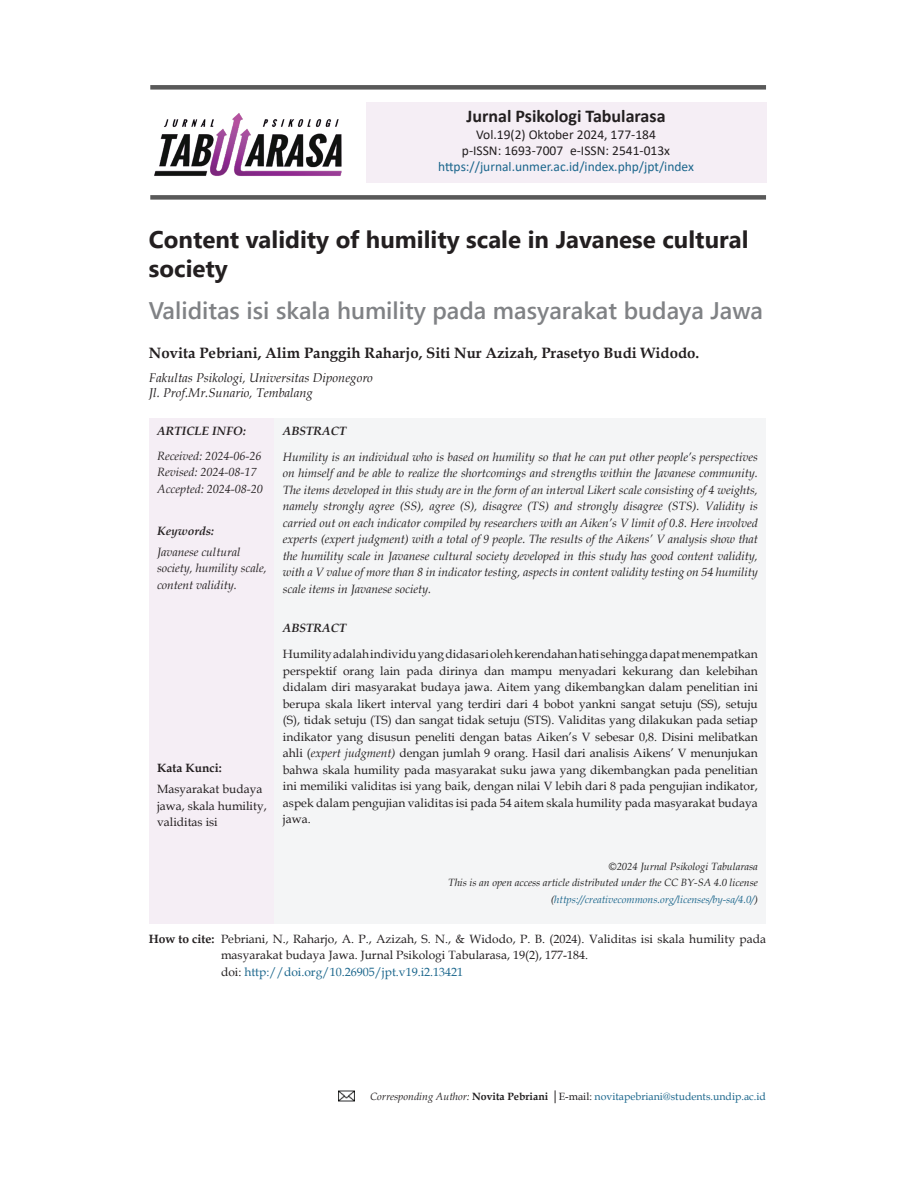
<style>
.page{position:relative;width:915px;height:1191px;background:#fff}
.page>*{position:absolute;margin:0;border:0;box-sizing:border-box;transform-origin:0 0}
.t1{font:700 24px/28.8px "Segoe UI";color:#231f20}
.t2{font:600 24px "Segoe UI";color:#808285}
.t3{font:700 18px "Calibri";color:#231f20}
.t4{font:700 15px "Book Antiqua";color:#231f20}
.t5{font:13.5px/16.2px "Calibri";color:#231f20;text-align:center}
.t6{font:13.5px "Calibri";color:#1b668c}
.t7{font:italic 12.75px/15.3px "Book Antiqua";color:#231f20}
.t8{font:12px/16.5px "Book Antiqua";color:#231f20}
.t9{font:italic 12px/16.5px "Book Antiqua";color:#231f20}
.t10{font:italic 700 12px "Book Antiqua";color:#231f20}
.t11{font:700 12px "Book Antiqua";color:#231f20}
.t12{font:italic 10.5px/16.5px "Book Antiqua";color:#1f1d1d;text-align:right}
.t13{font:10.5px "Book Antiqua";color:#1b668c}
.s1{font-style:italic}
.s2{color:#1b668c}
.s3{font-weight:700}
.s4{font-style:italic;color:#231f20}
.s5{font-weight:700;color:#201d1e}
.s6{color:#231f20}
.s7{color:#201d1e}
</style>
<div class="page">
<div style="left:366px;top:102px;width:399px;height:81px;background:#f5eef5"></div>
<div style="left:150px;top:85px;width:615px;height:5px;background:#595959"></div>
<div style="left:150px;top:195px;width:615px;height:5px;background:#595959"></div>
<div style="left:149px;top:418px;width:126px;height:505px;background:#f5eef5"></div>
<div style="left:275px;top:418px;width:490px;height:505px;background:#f4f5f6"></div>
<img style="left:339px;top:1090px;width:15px;height:11px">
<img style="left:154px;top:113px;width:188px;height:63px">
<h2 class="t3" style="left:466px;top:104px;width:201px">Jurnal Psikologi Tabularasa</h2>
<p class="t5" style="left:462px;top:126px;width:210px">Vol.19(2) Oktober 2024, 177-184 p-ISSN: 1693-7007 e-ISSN: 2541-013x</p>
<p class="t6" style="left:438px;top:157px;width:257px">https://jurnal.unmer.ac.id/index.php/jpt/index</p>
<h1 class="t1" style="left:149px;top:223px;width:601px">Content validity of humility scale in Javanese cultural society</h1>
<h1 class="t2" style="left:149px;top:287px;width:615px">Validitas isi skala humility pada masyarakat budaya Jawa</h1>
<p class="t4" style="left:149px;top:342px;width:551px">Novita Pebriani, Alim Panggih Raharjo, Siti Nur Azizah, Prasetyo Budi Widodo.</p>
<p class="t7" style="left:149px;top:369px;width:225px">Fakultas Psikologi, Universitas Diponegoro<br>Jl. Prof.Mr.Sunario, Tembalang</p>
<p class="t10" style="left:157px;top:422px;width:90px">ARTICLE INFO:</p>
<p class="t9" style="left:157px;top:447px;width:107px">Received: 2024-06-26<br>Revised: 2024-08-17<br>Accepted: 2024-08-20</p>
<p class="t10" style="left:157px;top:523px;width:59px">Keywords:</p>
<p class="t9" style="left:157px;top:543px;width:111px">Javanese cultural society, humility scale, content validity.</p>
<p class="t10" style="left:283px;top:422px;width:65px">ABSTRACT</p>
<p class="t9" style="left:283px;top:448px;width:476px;text-align:justify">Humility is an individual who is based on humility so that he can put other people’s perspectives on himself and be able to realize the shortcomings and strengths within the Javanese community.<br>The items developed in this study are in the form of an interval Likert scale consisting of 4 weights, namely strongly agree (SS), agree (S), disagree (TS) and strongly disagree (STS). Validity is carried out on each indicator compiled by researchers with an Aiken’s V limit of 0.8. Here involved experts (expert judgment) with a total of 9 people. The results of the Aikens’ V analysis show that the humility scale in Javanese cultural society developed in this study has good content validity, with a V value of more than 8 in indicator testing, aspects in content validity testing on 54 humility scale items in Javanese society.</p>
<p class="t10" style="left:283px;top:620px;width:65px">ABSTRACT</p>
<p class="t8" style="left:283px;top:645px;width:476px;text-align:justify">Humility adalah individu yang didasari oleh kerendahan hati sehingga dapat menempatkan perspektif orang lain pada dirinya dan mampu menyadari kekurang dan kelebihan didalam diri masyarakat budaya jawa. Aitem yang dikembangkan dalam penelitian ini berupa skala likert interval yang terdiri dari 4 bobot yankni sangat setuju (SS), setuju (S), tidak setuju (TS) dan sangat tidak setuju (STS). Validitas yang dilakukan pada setiap indikator yang disusun peneliti dengan batas Aiken’s V sebesar 0,8. Disini melibatkan ahli (<span class="s1">expert judgment)</span> dengan jumlah 9 orang. Hasil dari analisis Aikens’ V menunjukan bahwa skala humility pada masyarakat suku jawa yang dikembangkan pada penelitian ini memiliki validitas isi yang baik, dengan nilai V lebih dari 8 pada pengujian indikator, aspek dalam pengujian validitas isi pada 54 aitem skala humility pada masyarakat budaya jawa.</p>
<p class="t12" style="left:448px;top:857px;width:311px">©2024 Jurnal Psikologi Tabularasa<br>This is an open access article distributed under the CC BY-SA 4.0 license (<span class="s2">https://creativecommons.org/licenses/by-sa/4.0/</span>)</p>
<p class="t8" style="left:221px;top:930px;width:546px;text-indent:-72px"><span class="s3">How to cite:</span> Pebriani, N., Raharjo, A. P., Azizah, S. N., &amp; Widodo, P. B. (2024). Validitas isi skala humility pada masyarakat budaya Jawa. Jurnal Psikologi Tabularasa, 19(2), 177-184.<br>doi: <span class="s2">http://doi.org/10.26905/jpt.v19.i2.13421</span></p>
<p class="t11" style="left:157px;top:760px;width:66px">Kata Kunci:</p>
<p class="t8" style="left:157px;top:780px;width:111px">Masyarakat budaya jawa, skala humility, validitas isi</p>
<p class="t13" style="left:370px;top:1089px;width:397px"><span class="s4">Corresponding Author:</span> <span class="s5">Novita Pebriani</span> <span class="s6">│</span><span class="s7">E-mail:</span> novitapebriani@students.undip.ac.id</p>
</div>
